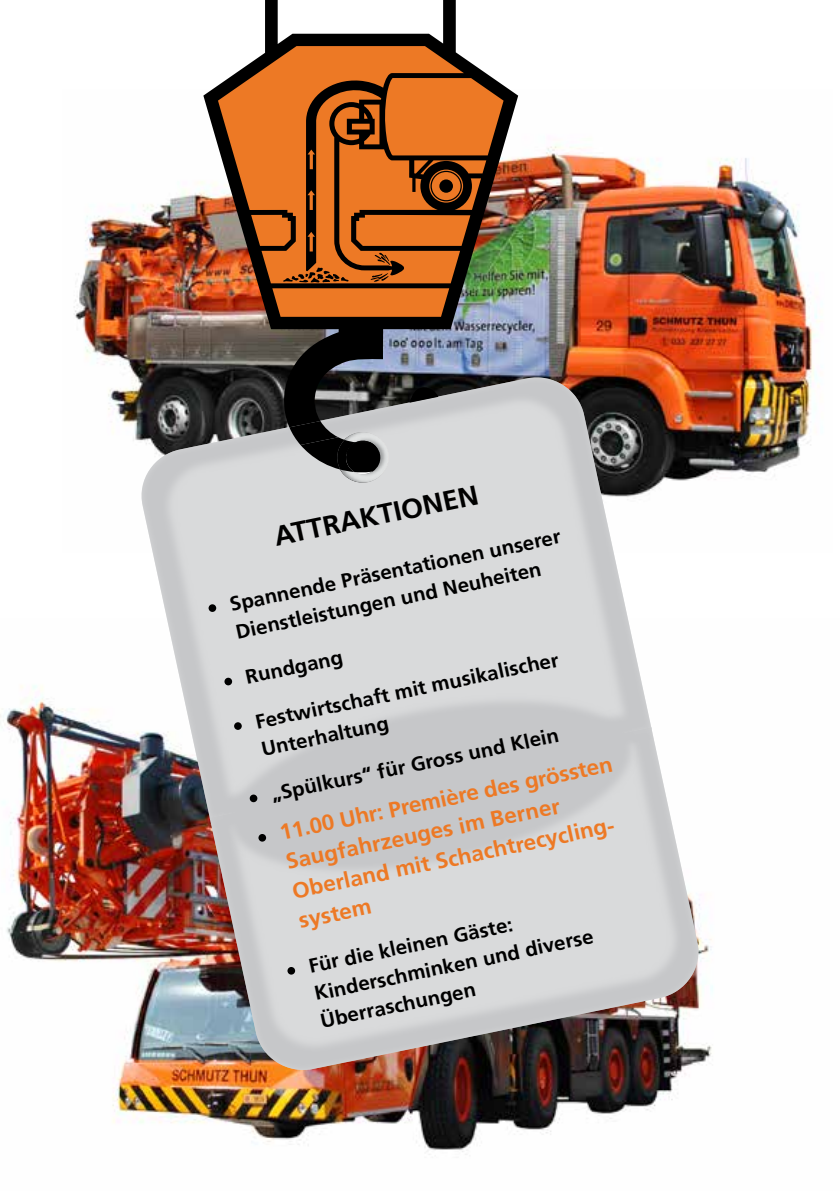
<style>
.page{position:relative;width:840px;height:1191px;background:#fff}
.page>*{position:absolute;margin:0;border:0;box-sizing:border-box;transform-origin:0 0}
.t1{font:700 27.6px "Frutiger LT Pro";color:#000}
.t2{font:700 22px/29.8px "Frutiger LT Pro";color:#ed7925}
.t3{font:700 20px/28px "Frutiger LT Pro";color:#000}
</style>
<div class="page">
<img style="left:0;top:685px;width:713px;height:470px">
<img style="left:74px;top:95px;width:746px;height:395px">
<img style="left:137px;top:377px;width:514px;height:442px">
<img style="left:210px;top:727px;width:492px;height:347px">
<img style="left:665px;top:727px;width:13px;height:127px">
<img style="left:197px;top:667px;width:468px;height:237px">
<svg style="left:409px;top:387px;width:29px;height:16px"></svg>
<svg style="left:281px;top:334px;width:110px;height:151px;background:#565658"></svg>
<img style="left:203px;top:0;width:315px;height:334px">
<svg style="left:430px;top:171px;width:31px;height:30px"></svg>
<svg style="left:370px;top:273px;width:19px;height:9px"></svg>
<svg style="left:283px;top:267px;width:65px;height:16px"></svg>
<div style="left:208px;top:604px;width:8px;height:8px;background:#000;border-radius:50%"></div>
<div style="left:234px;top:722px;width:8px;height:8px;background:#000;border-radius:50%"></div>
<div style="left:224px;top:677px;width:8px;height:8px;background:#000;border-radius:50%"></div>
<div style="left:249px;top:794px;width:8px;height:8px;background:#000;border-radius:50%"></div>
<div style="left:258px;top:834px;width:8px;height:7px;background:#000;border-radius:50%"></div>
<div style="left:287px;top:967px;width:8px;height:7px;background:#000;border-radius:50%"></div>
<h1 class="t1" style="left:271px;top:521px;width:209px;rotate:-12deg">ATTRAKTIONEN</h1>
<p class="t3" style="left:227px;top:592px;width:338px;rotate:-12deg">Spannende Präsentationen unserer<br>Dienstleistungen und Neuheiten</p>
<p class="t3" style="left:243px;top:663px;width:100px;rotate:-12deg">Rundgang</p>
<p class="t3" style="left:253px;top:709px;width:310px;rotate:-12deg">Festwirtschaft mit musikalischer<br>Unterhaltung</p>
<p class="t3" style="left:268px;top:781px;width:294px;rotate:-12deg">„Spülkurs“ für Gross und Klein</p>
<p class="t2" style="left:277px;top:819px;width:341px;rotate:-12deg">11.00 Uhr: Première des grössten<br>Saugfahrzeuges im Berner<br>Oberland mit Schachtrecycling&shy;system</p>
<p class="t3" style="left:306px;top:953px;width:286px;rotate:-12deg">Für die kleinen Gäste:<br>Kinderschminken und diverse<br>Überraschungen</p>
</div>
